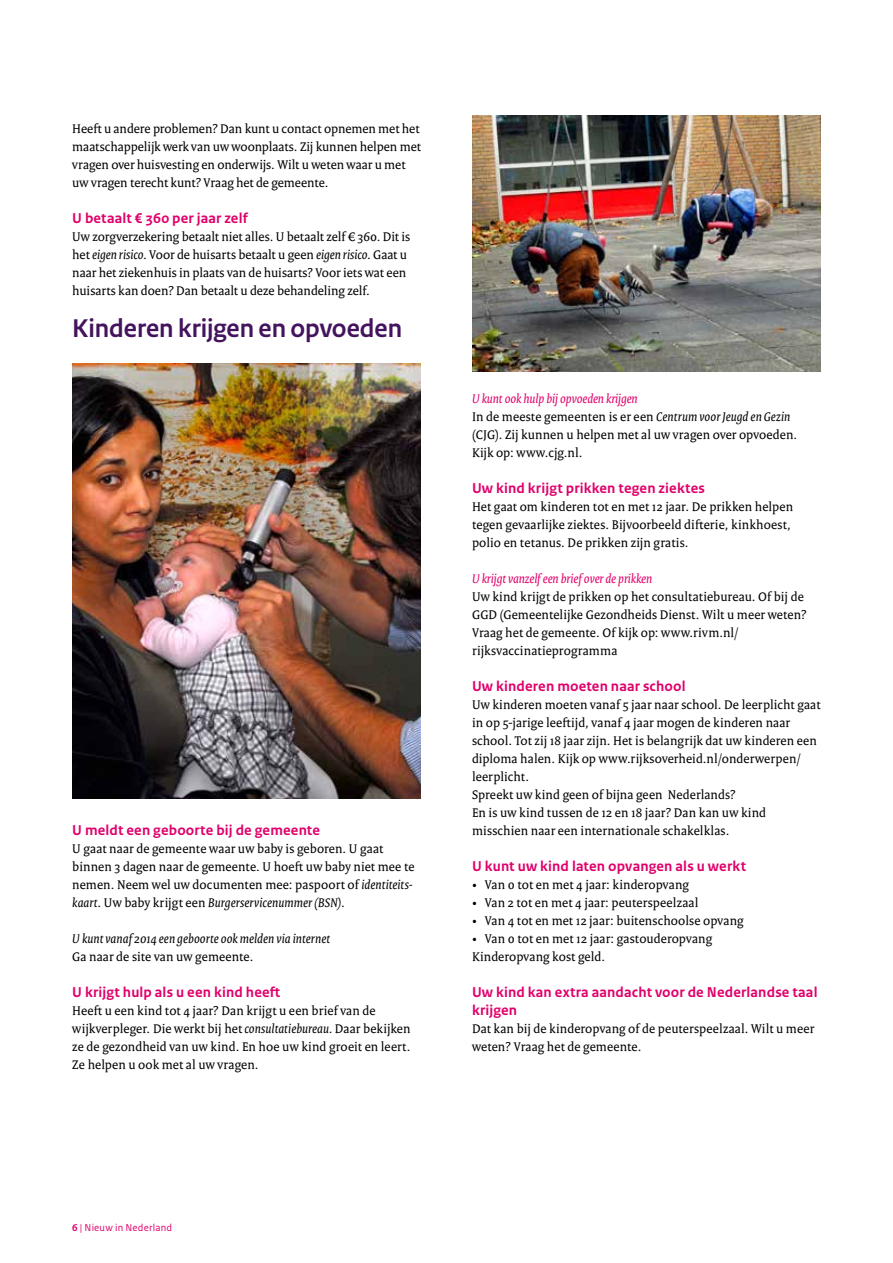
<style>
.page{position:relative;width:893px;height:1263px;background:#fff}
.page>*{position:absolute;margin:0;border:0;box-sizing:border-box;transform-origin:0 0}
.t1{font:700 27px "Rijksoverheid Sans Heading";color:#43135d}
.t2{font:700 15px/18px "Rijksoverheid Sans Text";letter-spacing:.01em;color:#e0006b}
.t3{font:13.5px/18px "Rijksoverheid Serif";letter-spacing:.005em;color:#000}
.t4{font:italic 13.5px "Rijksoverheid Serif";letter-spacing:.01em;color:#000}
.t5{font:italic 13.5px "Rijksoverheid Serif";color:#e0006b}
.t6{font:10.5px "Rijksoverheid Sans Text";letter-spacing:.02em;color:#e0006b}
.s1{font-style:italic}
.s2{font-style:italic;color:#e0006b}
.s3{font-weight:700}
</style>
<div class="page">
<img style="left:72px;top:363px;width:349px;height:436px">
<img style="left:472px;top:115px;width:349px;height:256px">
<p class="t3" style="left:72px;top:119px;width:350px">Heeft u andere problemen? Dan kunt u contact opnemen met het maatschappelijk werk van uw woonplaats. Zij kunnen helpen met vragen over huisvesting en onderwijs. Wilt u weten waar u met uw vragen terecht kunt? Vraag het de gemeente.</p>
<p class="t2" style="left:72px;top:209px;width:177px">U betaalt € 360 per jaar zelf</p>
<p class="t3" style="left:72px;top:227px;width:339px">Uw zorgverzekering betaalt niet alles. U betaalt zelf € 360. Dit is het <span class="s1">eigen risico</span>. Voor de huisarts betaalt u geen <span class="s1">eigen risico</span>. Gaat u naar het ziekenhuis in plaats van de huisarts? Voor iets wat een huisarts kan doen? Dan betaalt u deze behandeling zelf.</p>
<h1 class="t1" style="left:72px;top:313px;width:331px">Kinderen krijgen en opvoeden</h1>
<p class="t2" style="left:72px;top:821px;width:249px">U meldt een geboorte bij de gemeente</p>
<p class="t3" style="left:72px;top:839px;width:344px">U gaat naar de gemeente waar uw baby is geboren. U gaat binnen 3 dagen naar de gemeente. U hoeft uw baby niet mee te nemen. Neem wel uw documenten mee: paspoort of <span class="s1">identiteits&shy;kaart</span>. Uw baby krijgt een <span class="s1">Burgerservicenummer (BSN)</span>.</p>
<p class="t4" style="left:72px;top:930px;width:259px">U kunt vanaf 2014 een geboorte ook melden via internet</p>
<p class="t3" style="left:72px;top:947px;width:183px">Ga naar de site van uw gemeente.</p>
<p class="t2" style="left:72px;top:983px;width:210px">U krijgt hulp als u een kind heeft</p>
<p class="t3" style="left:72px;top:1001px;width:340px">Heeft u een kind tot 4 jaar? Dan krijgt u een brief van de wijkverpleger. Die werkt bij het <span class="s1">consultatiebureau.</span> Daar bekijken ze de gezondheid van uw kind. En hoe uw kind groeit en leert.<br>Ze helpen u ook met al uw vragen.</p>
<p class="t3" style="left:472px;top:389px;width:327px"><span class="s2">U kunt ook hulp bij opvoeden krijgen<br></span>In de meeste gemeenten is er een <span class="s1">Centrum voor Jeugd en Gezin </span>(CJG). Zij kunnen u helpen met al uw vragen over opvoeden.<br>Kijk op: www.cjg.nl.</p>
<p class="t2" style="left:472px;top:479px;width:235px">Uw kind krijgt prikken tegen ziektes</p>
<p class="t3" style="left:472px;top:497px;width:323px">Het gaat om kinderen tot en met 12 jaar. De prikken helpen tegen gevaarlijke ziektes. Bijvoorbeeld difterie, kinkhoest, polio en tetanus. De prikken zijn gratis.</p>
<p class="t5" style="left:472px;top:570px;width:182px">U krijgt vanzelf een brief over de prikken</p>
<p class="t3" style="left:472px;top:587px;width:336px">Uw kind krijgt de prikken op het consultatiebureau. Of bij de GGD (Gemeentelijke Gezondheids Dienst. Wilt u meer weten?<br>Vraag het de gemeente. Of kijk op: www.rivm.nl/ rijksvaccinatieprogramma</p>
<p class="t2" style="left:472px;top:677px;width:215px">Uw kinderen moeten naar school</p>
<p class="t3" style="left:472px;top:695px;width:350px">Uw kinderen moeten vanaf 5 jaar naar school. De leerplicht gaat in op 5-jarige leeftijd, vanaf 4 jaar mogen de kinderen naar school. Tot zij 18 jaar zijn. Het is belangrijk dat uw kinderen een diploma halen. Kijk op www.rijksoverheid.nl/onderwerpen/ leerplicht.<br>Spreekt uw kind geen of bijna geen Nederlands?<br>En is uw kind tussen de 12 en 18 jaar? Dan kan uw kind misschien naar een internationale schakelklas.</p>
<p class="t2" style="left:472px;top:857px;width:276px">U kunt uw kind laten opvangen als u werkt</p>
<p class="t3" style="left:472px;top:875px;width:218px">• Van 0 tot en met 4 jaar: kinderopvang</p>
<p class="t3" style="left:472px;top:893px;width:228px">• Van 2 tot en met 4 jaar: peuterspeelzaal</p>
<p class="t3" style="left:472px;top:911px;width:273px">• Van 4 tot en met 12 jaar: buitenschoolse opvang</p>
<p class="t3" style="left:472px;top:929px;width:242px">• Van 0 tot en met 12 jaar: gastouderopvang<br>Kinderopvang kost geld.</p>
<p class="t2" style="left:472px;top:983px;width:347px">Uw kind kan extra aandacht voor de Nederlandse taal krijgen</p>
<p class="t3" style="left:472px;top:1019px;width:344px">Dat kan bij de kinderopvang of de peuterspeelzaal. Wilt u meer weten? Vraag het de gemeente.</p>
<p class="t6" style="left:72px;top:1221px;width:101px"><span class="s3">6</span> | Nieuw in Nederland</p>
</div>
